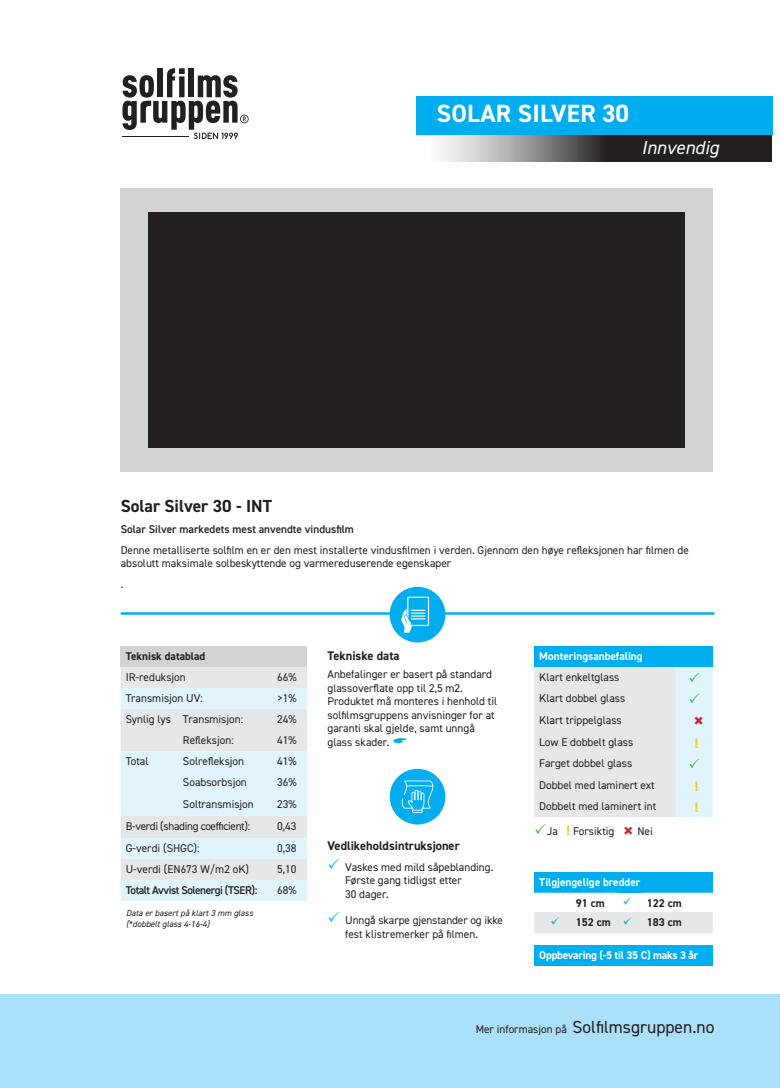
<style>
.page{position:relative;width:780px;height:1088px;background:#fff}
.page>*{position:absolute;margin:0;border:0;box-sizing:border-box;transform-origin:0 0}
.t1{font:700 25px "DIN2014";letter-spacing:.01em;color:#fff}
.t2{font:italic 18.75px "DIN2014";color:#fff}
.t3{font:17.5px "DIN2014";color:#231f20}
.t4{font:700 17.5px "DIN2014";color:#231f20}
.t5{font:700 13.75px "DIN2014";color:#fec40e}
.t6{font:700 12.5px "DIN2014";color:#231f20}
.t7{font:11.25px/13.5px "DIN2014";color:#231f20}
.t8{font:600 11.25px "DIN2014";color:#231f20}
.t9{font:700 11.25px "DIN2014";color:#fff}
.t10{font:700 11.25px "DIN2014";color:#231f20}
.t11{font:11.25px "DIN2014";letter-spacing:-.03em;color:#231f20}
.t12{font:600 11.25px "DIN2014";letter-spacing:-.04em;color:#231f20}
.t13{font:700 11.25px "DIN2014";letter-spacing:-.02em;color:#fff}
.t14{font:italic 8.75px/10.5px "DIN2014";color:#231f20}
.s1{font-weight:700;font-size:13.75px;color:#fec40e}
.s2{color:#00aeef}
.s3{font-size:11.25px}
</style>
<div class="page">
<hr style="left:121px;top:612px;width:270px;height:3px;background:#00aeef">
<hr style="left:443px;top:612px;width:271px;height:3px;background:#00aeef">
<div style="left:121px;top:188px;width:591px;height:283px;background:#d1d2d4"></div>
<div style="left:148px;top:212px;width:537px;height:235px;background:#231f20"></div>
<svg style="left:443px;top:135px;width:328px;height:27px;background:#5d5a5b"></svg>
<svg style="left:122px;top:68px;width:127px;height:71px"></svg>
<hr style="left:122px;top:136px;width:67px;height:1px;background:#231f20">
<div style="left:121px;top:646px;width:186px;height:21px;background:#d1d2d4"></div>
<div style="left:121px;top:667px;width:186px;height:21px;background:#e6e7e9"></div>
<svg style="left:121px;top:688px;width:186px;height:213px;background:#e3eef4"></svg>
<div style="left:534px;top:646px;width:178px;height:21px;background:#00aeef"></div>
<div style="left:534px;top:945px;width:178px;height:20px;background:#00aeef"></div>
<div style="left:534px;top:872px;width:178px;height:21px;background:#00aeef"></div>
<div style="left:534px;top:912px;width:178px;height:21px;background:#e6e7e9"></div>
<div style="left:416px;top:96px;width:356px;height:39px;background:#00aeef"></div>
<div style="left:0;top:994px;width:780px;height:94px;background:#aae0f9"></div>
<div style="left:389px;top:587px;width:56px;height:55px;background:#00aeef;border-radius:50%"></div>
<svg style="left:401px;top:597px;width:28px;height:36px"></svg>
<div style="left:389px;top:769px;width:56px;height:55px;background:#00aeef;border-radius:50%"></div>
<svg style="left:401px;top:780px;width:32px;height:33px"></svg>
<svg style="left:534px;top:667px;width:178px;height:150px;background:#e5e9ec"></svg>
<h1 class="t1" style="left:437px;top:97px;width:194px">SOLAR SILVER 30</h1>
<h2 class="t2" style="left:641px;top:135px;width:79px">Innvendig</h2>
<h3 class="t4" style="left:121px;top:495px;width:153px">Solar Silver 30 - INT</h3>
<p class="t8" style="left:121px;top:522px;width:235px">Solar Silver markedets mest anvendte vindusfilm</p>
<p class="t7" style="left:121px;top:543px;width:569px">Denne metalliserte solfilm en er den mest installerte vindusfilmen i verden. Gjennom den høye refleksjonen har filmen de absolutt maksimale solbeskyttende og varmereduserende egenskaper</p>
<p class="t7" style="left:121px;top:577px;width:4px">.</p>
<p class="t10" style="left:126px;top:648px;width:81px">Teknisk datablad</p>
<p class="t7" style="left:126px;top:670px;width:62px">IR-reduksjon</p>
<p class="t7" style="left:277px;top:670px;width:21px">66%</p>
<p class="t7" style="left:126px;top:691px;width:79px">Transmisjon UV:</p>
<p class="t7" style="left:277px;top:691px;width:21px">&gt;1%</p>
<p class="t7" style="left:126px;top:712px;width:119px">Synlig lys Transmisjon:</p>
<p class="t7" style="left:277px;top:712px;width:21px">24%</p>
<p class="t7" style="left:183px;top:733px;width:52px">Refleksjon:</p>
<p class="t7" style="left:277px;top:733px;width:21px">41%</p>
<p class="t7" style="left:126px;top:754px;width:24px">Total</p>
<p class="t7" style="left:183px;top:754px;width:63px">Solrefleksjon</p>
<p class="t7" style="left:277px;top:754px;width:21px">41%</p>
<p class="t7" style="left:183px;top:775px;width:65px">Soabsorbsjon</p>
<p class="t7" style="left:277px;top:775px;width:21px">36%</p>
<p class="t7" style="left:183px;top:797px;width:72px">Soltransmisjon</p>
<p class="t7" style="left:277px;top:797px;width:21px">23%</p>
<p class="t11" style="left:126px;top:819px;width:126px">B-verdi (shading coefficient):</p>
<p class="t7" style="left:277px;top:819px;width:21px">0,43</p>
<p class="t7" style="left:126px;top:841px;width:75px">G-verdi (SHGC):</p>
<p class="t7" style="left:277px;top:841px;width:21px">0,38</p>
<p class="t7" style="left:126px;top:862px;width:125px">U-verdi (EN673 W/m2 oK)</p>
<p class="t7" style="left:277px;top:862px;width:21px">5,10</p>
<p class="t12" style="left:126px;top:882px;width:133px">Totalt Avvist Solenergi (TSER):</p>
<p class="t7" style="left:277px;top:883px;width:21px">68%</p>
<p class="t14" style="left:126px;top:908px;width:128px">Data er basert på klart 3 mm glass (*dobbelt glass 4-16-4)</p>
<p class="t6" style="left:327px;top:647px;width:74px">Tekniske data</p>
<p class="t7" style="left:327px;top:667px;width:171px">Anbefalinger er basert på standard glassoverflate opp til 2,5 m2.<br>Produktet må monteres i henhold til solfilmsgruppens anvisninger for at garanti skal gjelde, samt unngå glass skader.</p>
<p class="t6" style="left:327px;top:837px;width:134px">Vedlikeholdsintruksjoner</p>
<p class="t7" style="left:345px;top:860px;width:150px">Vaskes med mild såpeblanding.<br>Første gang tidligst etter<br>30 dager.</p>
<p class="t7" style="left:345px;top:913px;width:159px">Unngå skarpe gjenstander og ikke fest klistremerker på filmen.</p>
<p class="t9" style="left:539px;top:648px;width:105px">Monteringsanbefaling</p>
<p class="t7" style="left:539px;top:666px;width:96px;line-height:21.6px">Klart enkeltglass<br>Klart dobbel glass<br>Klart trippelglass<br>Low E dobbelt glass</p>
<p class="t7" style="left:539px;top:752px;width:117px;line-height:21.6px">Farget dobbel glass<br>Dobbel med laminert ext</p>
<p class="t5" style="left:694px;top:733px;width:5px">!</p>
<p class="t5" style="left:694px;top:777px;width:5px">!</p>
<p class="t7" style="left:539px;top:799px;width:118px">Dobbelt med laminert int</p>
<p class="t5" style="left:694px;top:798px;width:5px">!</p>
<p class="t7" style="left:546px;top:824px;width:69px">Ja <span class="s1">!</span> Forsiktig</p>
<p class="t7" style="left:637px;top:824px;width:17px">Nei</p>
<p class="t9" style="left:539px;top:874px;width:103px">Tilgjengelige bredder</p>
<p class="t10" style="left:575px;top:895px;width:30px">91 cm</p>
<p class="t10" style="left:623px;top:895px;width:60px"><span class="s2">✓</span> 122 cm</p>
<p class="t10" style="left:550px;top:914px;width:83px"><span class="s2">✓</span> 152 cm <span class="s2">✓</span></p>
<p class="t10" style="left:646px;top:914px;width:36px">183 cm</p>
<p class="t13" style="left:539px;top:947px;width:160px">Oppbevaring (-5 til 35 C) maks 3 år</p>
<h3 class="t3" style="left:475px;top:1016px;width:240px"><span class="s3">Mer informasjon på</span> Solfilmsgruppen.no</h3>
</div>
